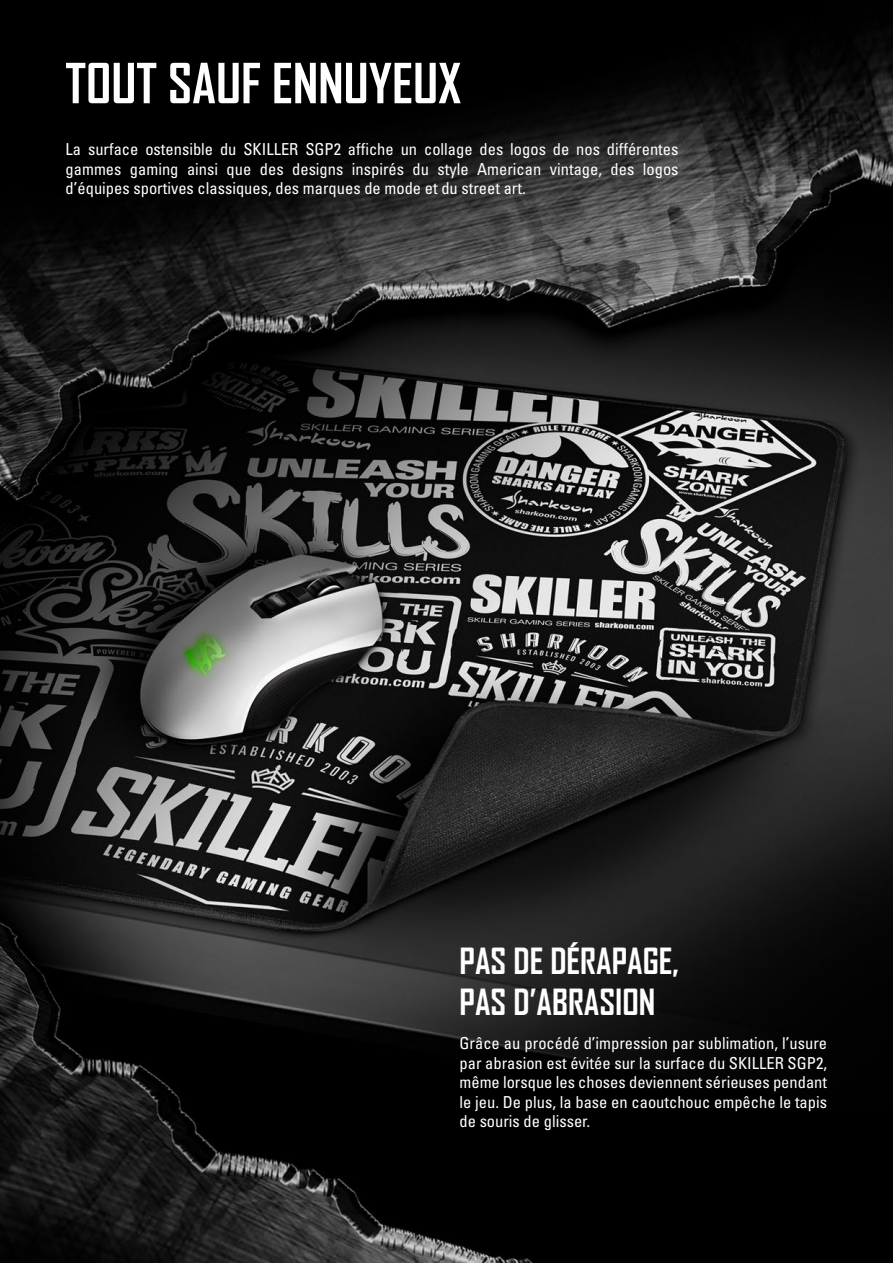
<style>
.page{position:relative;width:893px;height:1263px;background:#fff}
.page>*{position:absolute;margin:0;border:0;box-sizing:border-box;transform-origin:0 0}
.t1{font:700 52.95px "Agency FB";color:#fff}
.t2{font:700 34.5px/40.5px "Agency FB";color:#fff}
.t3{font:condensed 16.5px/19.5px "Univers";color:#fff;text-align:justify}
</style>
<div class="page">
<img style="left:0;top:0;width:893px;height:1263px">
<h1 class="t1" style="left:65px;top:50px;width:397px">TOUT SAUF ENNUYEUX</h1>
<p class="t3" style="left:66px;top:139px;width:614px">La surface ostensible du SKILLER SGP2 affiche un collage des logos de nos différentes gammes gaming ainsi que des designs inspirés du style American vintage, des logos d’équipes sportives classiques, des marques de mode et du street art.</p>
<h2 class="t2" style="left:459px;top:940px;width:221px">PAS DE DÉRAPAGE,<br>PAS D’ABRASION</h2>
<p class="t3" style="left:459px;top:1033px;width:369px">Grâce au procédé d’impression par sublimation, l’usure par abrasion est évitée sur la surface du SKILLER SGP2, même lorsque les choses deviennent sérieuses pendant le jeu. De plus, la base en caoutchouc empêche le tapis de souris de glisser.</p>
</div>
